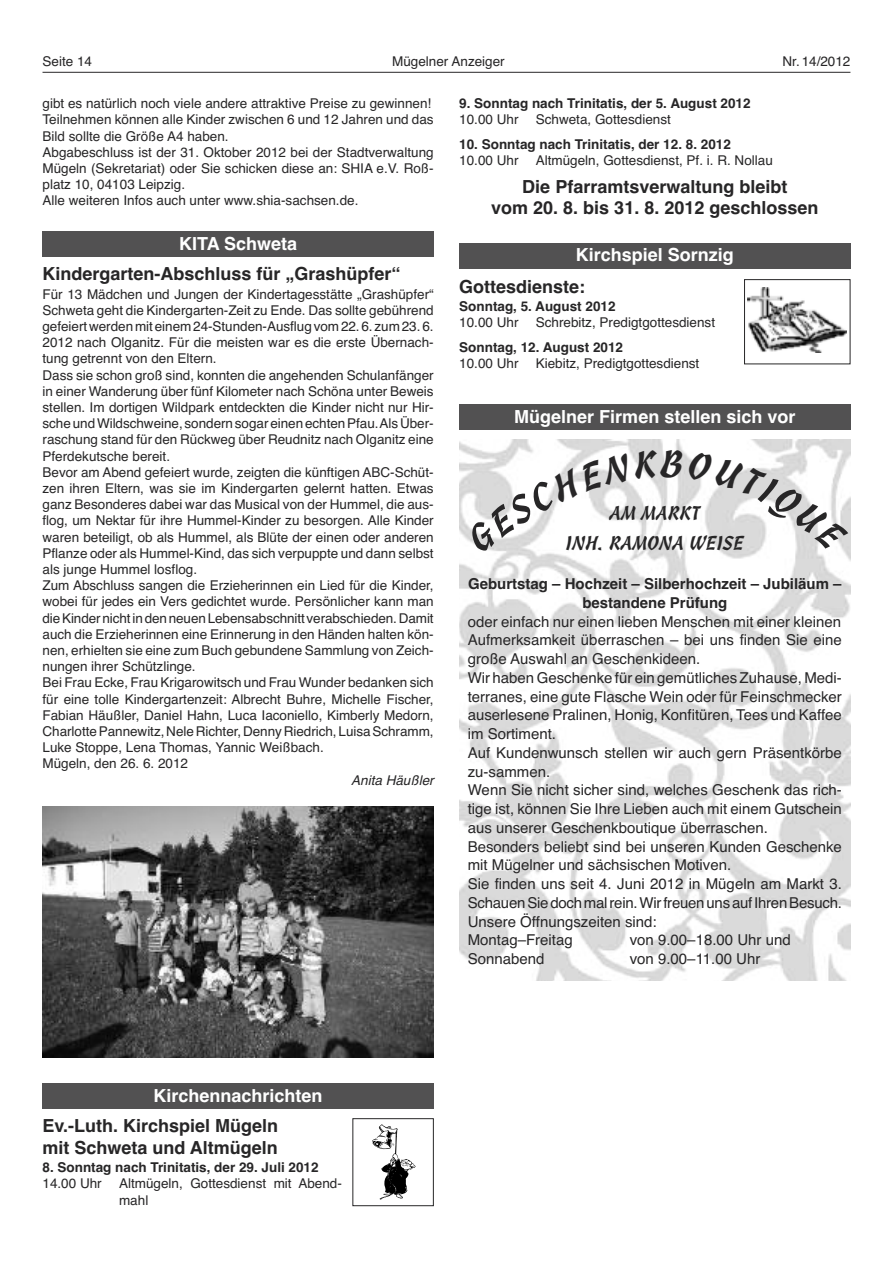
<style>
.page{position:relative;width:893px;height:1263px;background:#fff}
.page>*{position:absolute;margin:0;border:0;box-sizing:border-box;transform-origin:0 0}
.t1{font:19.5px/30px "Freehand 471 BT";color:#272627;text-align:center}
.t2{font:700 18px/21.6px "Helvetica";color:#272627}
.t3{font:700 18px "Helvetica";color:#fff}
.t4{font:15px/18.8px "Helvetica";color:#272627}
.t5{font:700 15px/18.8px "Helvetica";color:#272627;text-align:center}
.t6{font:13.5px/16.2px "Helvetica";color:#272627}
.t7{font:700 13.5px "Helvetica";color:#272627}
.t8{font:italic 13.5px "Helvetica";color:#272627}
</style>
<div class="page">
<img style="left:459px;top:439px;width:391px;height:542px">
<hr style="left:43px;top:72px;width:807px;height:1px;background:#272627">
<div style="left:43px;top:1083px;width:391px;height:25px;background:#525152"></div>
<div style="left:43px;top:231px;width:391px;height:25px;background:#525152"></div>
<div style="left:459px;top:404px;width:391px;height:25px;background:#525152"></div>
<svg style="left:372px;top:1124px;width:44px;height:76px"></svg>
<div style="left:352px;top:1118px;width:82px;height:88px;border:1px solid #272627"></div>
<img style="left:748px;top:287px;width:99px;height:66px">
<div style="left:459px;top:243px;width:391px;height:26px;background:#525152"></div>
<div style="left:744px;top:279px;width:106px;height:85px;border:1px solid #272627"></div>
<img style="left:43px;top:806px;width:391px;height:251px">
<svg style="left:465px;top:450px;width:383px;height:104px"></svg>
<p class="t6" style="left:43px;top:53px;width:51px">Seite 14</p>
<p class="t6" style="left:392px;top:53px;width:114px">Mügelner Anzeiger</p>
<p class="t6" style="left:782px;top:53px;width:69px">Nr. 14/2012</p>
<p class="t6" style="left:43px;top:95px;width:393px">gibt es natürlich noch viele andere attraktive Preise zu gewinnen!<br>Teilnehmen können alle Kinder zwischen 6 und 12 Jahren und das Bild sollte die Größe A4 haben.<br>Abgabeschluss ist der 31. Oktober 2012 bei der Stadtverwaltung Mügeln (Sekretariat) oder Sie schicken diese an: SHIA e.V. Roß&shy;platz 10, 04103 Leipzig.<br>Alle weiteren Infos auch unter www.shia-sachsen.de.</p>
<h2 class="t3" style="left:179px;top:234px;width:120px">KITA Schweta</h2>
<h2 class="t2" style="left:43px;top:263px;width:360px">Kindergarten-Abschluss für „Grashüpfer“</h2>
<p class="t6" style="left:43px;top:286px;width:393px">Für 13 Mädchen und Jungen der Kindertagesstätte „Grashüpfer“ Schweta geht die Kindergarten-Zeit zu Ende. Das sollte gebührend gefeiertwerdenmiteinem24-Stunden-Ausflugvom22.6. zum23. 6.<br>2012 nach Olganitz. Für die meisten war es die erste Übernach&shy;tung getrennt von den Eltern.<br>Dass sie schon groß sind, konnten die angehenden Schulanfänger in einer Wanderung über fünf Kilometer nach Schöna unter Beweis stellen. Im dortigen Wildpark entdeckten die Kinder nicht nur Hir&shy;scheundWildschweine, sondernsogareinenechtenPfau.AlsÜber&shy;raschung stand für den Rückweg über Reudnitz nach Olganitz eine Pferdekutsche bereit.<br>Bevor am Abend gefeiert wurde, zeigten die künftigen ABC-Schüt&shy;zen ihren Eltern, was sie im Kindergarten gelernt hatten. Etwas ganz Besonderes dabei war das Musical von der Hummel, die aus&shy;flog, um Nektar für ihre Hummel-Kinder zu besorgen. Alle Kinder waren beteiligt, ob als Hummel, als Blüte der einen oder anderen Pflanze oder als Hummel-Kind, das sich verpuppte und dann selbst als junge Hummel losflog.<br>Zum Abschluss sangen die Erzieherinnen ein Lied für die Kinder, wobei für jedes ein Vers gedichtet wurde. Persönlicher kann man dieKindernichtindenneuenLebensabschnitt verabschieden.Damit auch die Erzieherinnen eine Erinnerung in den Händen halten kön&shy;nen, erhielten sie eine zum Buch gebundene Sammlung von Zeich&shy;nungen ihrer Schützlinge.<br>Bei Frau Ecke, Frau Krigarowitsch und Frau Wunder bedanken sich für eine tolle Kindergartenzeit: Albrecht Buhre, Michelle Fischer, Fabian Häußler, Daniel Hahn, Luca Iaconiello, Kimberly Medorn, CharlottePannewitz,NeleRichter,DennyRiedrich,LuisaSchramm, Luke Stoppe, Lena Thomas, Yannic Weißbach.<br>Mügeln, den 26. 6. 2012</p>
<p class="t8" style="left:351px;top:772px;width:88px">Anita Häußler</p>
<p class="t7" style="left:459px;top:96px;width:293px">9. Sonntag nach Trinitatis, der 5. August 2012</p>
<p class="t6" style="left:459px;top:112px;width:61px">10.00 Uhr</p>
<p class="t6" style="left:536px;top:112px;width:137px">Schweta, Gottesdienst</p>
<p class="t7" style="left:459px;top:136px;width:273px">10. Sonntag nach Trinitatis, der 12. 8. 2012</p>
<p class="t6" style="left:459px;top:152px;width:61px">10.00 Uhr</p>
<p class="t6" style="left:536px;top:152px;width:239px">Altmügeln, Gottesdienst, Pf. i. R. Nollau</p>
<h2 class="t2" style="left:491px;top:176px;width:329px;text-align:center">Die Pfarramtsverwaltung bleibt<br>vom 20. 8. bis 31. 8. 2012 geschlossen</h2>
<h2 class="t3" style="left:576px;top:244px;width:160px">Kirchspiel Sornzig</h2>
<h2 class="t2" style="left:459px;top:276px;width:128px">Gottesdienste:</h2>
<p class="t7" style="left:459px;top:298px;width:158px">Sonntag, 5. August 2012</p>
<p class="t6" style="left:459px;top:314px;width:61px">10.00 Uhr</p>
<p class="t6" style="left:536px;top:314px;width:181px">Schrebitz, Predigtgottesdienst</p>
<p class="t7" style="left:459px;top:339px;width:165px">Sonntag, 12. August 2012</p>
<p class="t6" style="left:459px;top:355px;width:61px">10.00 Uhr</p>
<p class="t6" style="left:536px;top:355px;width:165px">Kiebitz, Predigtgottesdienst</p>
<h2 class="t3" style="left:514px;top:407px;width:283px">Mügelner Firmen stellen sich vor</h2>
<h1 class="t1" style="left:566px;top:498px;width:180px">AM MARKT<br>INH. RAMONA WEISE</h1>
<p class="t5" style="left:468px;top:575px;width:375px">Geburtstag – Hochzeit – Silberhochzeit – Jubiläum – bestandene Prüfung</p>
<p class="t4" style="left:468px;top:612px;width:376px">oder einfach nur einen lieben Menschen mit einer kleinen Aufmerksamkeit überraschen – bei uns finden Sie eine große Auswahl an Geschenkideen.<br>Wir haben Geschenke für ein gemütliches Zuhause, Medi&shy;terranes, eine gute Flasche Wein oder für Feinschmecker auserlesene Pralinen, Honig, Konfitüren, Tees und Kaffee im Sortiment.<br>Auf Kundenwunsch stellen wir auch gern Präsentkörbe zu-sammen.<br>Wenn Sie nicht sicher sind, welches Geschenk das rich&shy;tige ist, können Sie Ihre Lieben auch mit einem Gutschein aus unserer Geschenkboutique überraschen.<br>Besonders beliebt sind bei unseren Kunden Geschenke mit Mügelner und sächsischen Motiven.<br>Sie finden uns seit 4. Juni 2012 in Mügeln am Markt 3.<br>SchauenSiedochmalrein.WirfreuenunsaufIhrenBesuch.<br>Unsere Öffnungszeiten sind:<br>Montag–Freitag</p>
<p class="t4" style="left:630px;top:931px;width:162px">von 9.00–18.00 Uhr und</p>
<p class="t4" style="left:468px;top:950px;width:78px">Sonnabend</p>
<p class="t4" style="left:630px;top:950px;width:132px">von 9.00–11.00 Uhr</p>
<h2 class="t3" style="left:154px;top:1086px;width:171px">Kirchennachrichten</h2>
<h2 class="t2" style="left:43px;top:1115px;width:237px">Ev.-Luth. Kirchspiel Mügeln mit Schweta und Altmügeln</h2>
<p class="t7" style="left:43px;top:1160px;width:278px">8. Sonntag nach Trinitatis, der 29. Juli 2012</p>
<p class="t6" style="left:43px;top:1176px;width:61px">14.00 Uhr</p>
<p class="t6" style="left:119px;top:1176px;width:224px">Altmügeln, Gottesdienst mit Abend&shy;mahl</p>
</div>
